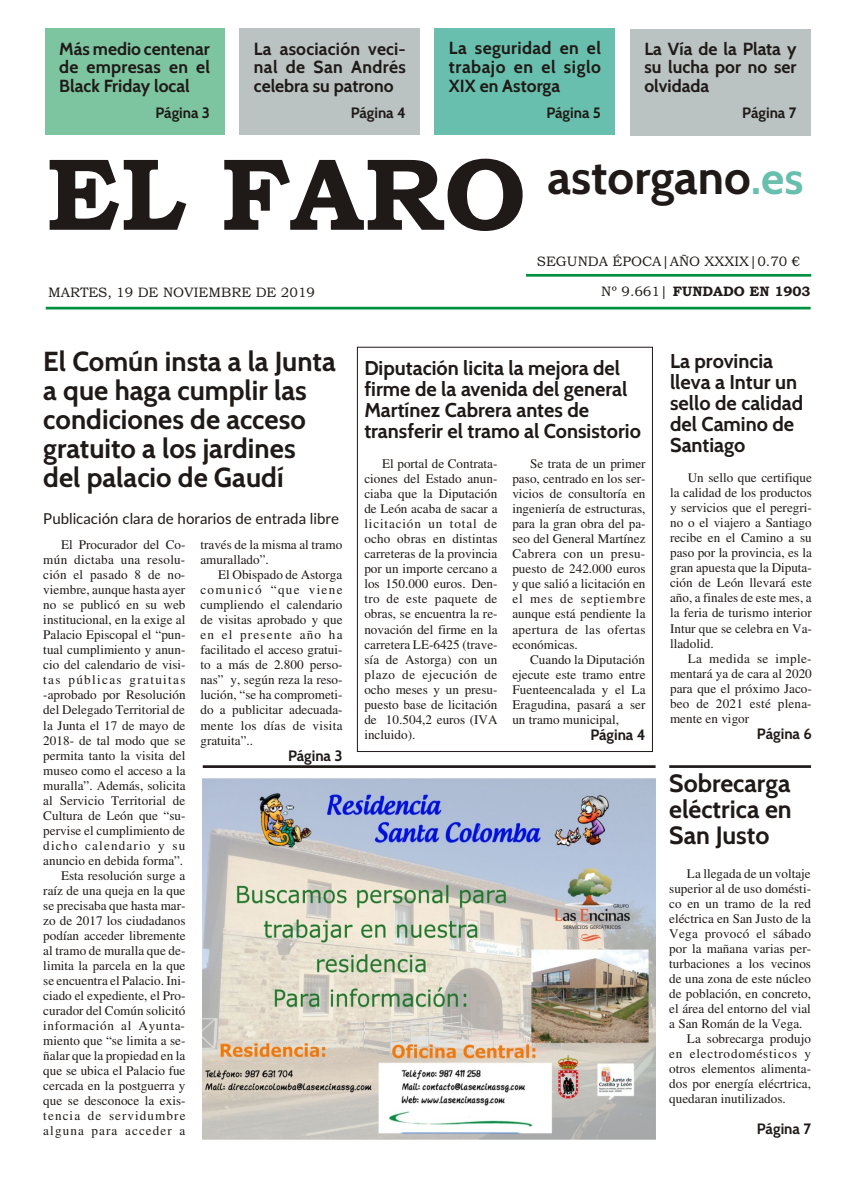
<style>
.page{position:relative;width:855px;height:1181px;background:#fff}
.page>*{position:absolute;margin:0;border:0;box-sizing:border-box;transform-origin:0 0}
.t1{font:102.5px "Bookman Old Style";color:#1f1a17}
.t2{font:700 47.5px "Cabin";color:#1f1a17}
.t3{font:700 27.5px/29px "Cabin";color:#1f1a17}
.t4{font:700 25px/26.4px "Cabin";color:#1f1a17;text-align:justify}
.t5{font:700 20px/21px "Cabin";color:#1f1a17}
.t6{font:700 17.5px/18.8px "Cabin";color:#1f1a17;text-align:justify}
.t7{font:700 15px "Cabin";letter-spacing:-.005em;color:#1f1a17}
.t8{font:15px "Lato";color:#1f1a17}
.t9{font:13.75px "Bookman Old Style";color:#1f1a17}
.t10{font:13.12px/15px "Times";letter-spacing:.005em;color:#1f1a17;text-align:justify}
.t11{font:13.12px "Times";letter-spacing:.06em;color:#1f1a17}
.t12{font:13.12px "Times";letter-spacing:.025em;color:#1f1a17}
.s1{font-size:45px;color:#69bfad}
</style>
<div class="page">
<hr style="left:46px;top:307px;width:764px;height:2px;background:#009140">
<div style="left:239px;top:29px;width:181px;height:106px;background:#bac2c2"></div>
<div style="left:630px;top:29px;width:180px;height:107px;background:#bac2c2"></div>
<div style="left:434px;top:28px;width:180px;height:107px;background:#69bfad"></div>
<hr style="left:525px;top:274px;width:285px;height:3px;background:#009140">
<div style="left:45px;top:29px;width:179px;height:106px;background:#7dc4a1"></div>
<img style="left:203px;top:778px;width:452px;height:361px">
<hr style="left:203px;top:765px;width:452px;height:3px;background:#1f1a17">
<hr style="left:669px;top:765px;width:141px;height:3px;background:#1f1a17">
<h3 class="t6" style="left:59px;top:39px;width:152px">Más me dio centenar de em pre sas en el Black Fri day local</h3>
<p class="t7" style="left:155px;top:104px;width:56px">Pá gi na 3</p>
<h3 class="t6" style="left:254px;top:39px;width:153px">La aso cia ción ve ci - nal de San Andrés ce le bra su patrono</h3>
<p class="t7" style="left:350px;top:104px;width:57px">Pá gi na 4</p>
<h3 class="t6" style="left:448px;top:38px;width:153px">La se gu ri dad en el tra ba jo en el si glo XIX en Astorga</h3>
<p class="t7" style="left:546px;top:103px;width:56px">Pá gi na 5</p>
<h3 class="t6" style="left:644px;top:39px;width:153px">La Vía de la Plata y su lu cha por no ser olvidada</h3>
<p class="t7" style="left:742px;top:104px;width:56px">Pá gi na 7</p>
<h1 class="t1" style="left:46px;top:156px;width:481px">EL FARO</h1>
<h2 class="t2" style="left:547px;top:148px;width:257px">as torgano<span class="s1">.es</span></h2>
<p class="t9" style="left:536px;top:256px;width:265px">SEGUNDA ÉPOCA|AÑO XXXIX|0.70 €</p>
<p class="t9" style="left:48px;top:287px;width:268px">MARTES, 19 DE NOVIEMBRE DE 2019</p>
<p class="t9" style="left:601px;top:286px;width:211px">Nº 9.661| FUNDADO EN 1903</p>
<h3 class="t3" style="left:43px;top:347px;width:294px">El Común insta a la Junta a que haga cumplir las condiciones de acceso gratuito a los jardines del palacio de Gaudí</h3>
<p class="t8" style="left:43px;top:511px;width:297px">Publicación clara de horarios de entrada libre</p>
<p class="t10" style="left:43px;top:539px;width:144px;text-align:right">El Pro cu ra dor del Co - mún dic ta ba una re so lu - ción el pa sa do 8 de no - viem bre, aun que has ta ayer no se pu bli có en su web ins ti tu cio nal, en la exi ge al<br>Pa la cio Epis co pal el “pun - tual cum pli mien to y anun - cio del ca len da rio de vi si - tas pú bli cas gra tui tas -apro ba do por Re so lu ción del De le ga do Te rri to rial de la Jun ta el 17 de mayo de<br>2018- de tal modo que se per mi ta tan to la vi si ta del mu seo como el ac ce so a la mu ra lla”. Ade más, so li ci ta al Ser vi cio Te rri to rial de<br>Cul tu ra de León que “su - per vi se el cumplimiento de dicho calendario y su anuncio en debida forma”.<br>Esta re so lu ción sur ge a raíz de una que ja en la que se pre ci sa ba que has ta mar - zo de 2017 los ciu da da nos po dían ac ce der li bre men te al tra mo de mu ra lla que de - li mi ta la par ce la en la que se en cuen tra el Pa la cio. Ini - cia do el ex pe dien te, el Pro - cu ra dor del Co mún so li ci tó in for ma ción al Ayun ta - mien to que “se li mi ta a se - ña lar que la pro pie dad en la que se ubi ca el Pa la cio fue cer ca da en la post gue rra y que se des co no ce la exis - ten cia de ser vi dum bre alguna para acceder a</p>
<p class="t10" style="left:200px;top:539px;width:143px">través de la misma al tramo amurallado”.</p>
<p class="t10" style="left:200px;top:569px;width:144px;text-indent:18px">El Obispado de Astorga comunicó “que viene cumpliendo el calendario de visitas aprobado y que en el presente año ha facilitado el acceso gra tui - to a más de 2.800 per so - nas” y, según reza la re so - lu ción, “se ha com pro me ti - do a publicitar ade cua da&shy;men te los días de visita gratuita”..</p>
<p class="t7" style="left:288px;top:746px;width:56px">Pá gi na 3</p>
<h3 class="t5" style="left:364px;top:357px;width:278px">Diputación licita la mejora del firme de la avenida del general<br>Martínez Cabrera antes de transferir el tramo al Consistorio</h3>
<p class="t10" style="left:364px;top:458px;width:135px;text-indent:18px">El por tal de Con tra ta - cio nes del Esta do anun - cia ba que la Di pu ta ción de León aca ba de sa car a li ci ta ción un to tal de ocho obras en dis tin tas ca rre te ras de la pro vin cia por un im por te cer ca no a los 150.000 eu ros. Den - tro de este pa que te de obras, se en cuen tra la re - no va ción del firme en la ca rre te ra LE-6425 (tra ve - sía de Astor ga) con un pla zo de eje cu ción de ocho me ses y un pre su - pues to base de licitación de 10.504,2 euros (IVA incluido).</p>
<p class="t10" style="left:512px;top:458px;width:135px;text-indent:18px">Se tra ta de un pri mer paso, cen tra do en los ser - vi cios de con sul to ría en in ge nie ría de es truc tu ras, para la gran obra del pa&shy;seo del Ge ne ral Mar tí nez Ca bre ra con un pre su - pues to de 242.000 eu ros y que sa lió a li ci ta ción en el mes de sep tiem bre aun que está pen dien te la aper tu ra de las ofertas económicas.</p>
<p class="t10" style="left:512px;top:653px;width:135px;text-indent:18px">Cuan do la Di pu ta ción eje cu te este tra mo en tre Fuen teen ca la da y el La Era gu di na, pa sa rá a ser un tra mo mu ni ci pal,</p>
<p class="t7" style="left:590px;top:725px;width:57px">Pá gi na 4</p>
<h3 class="t5" style="left:669px;top:350px;width:134px">La provincia lleva a Intur un sello de calidad del Camino de<br>Santiago</h3>
<p class="t10" style="left:669px;top:472px;width:143px;text-indent:18px">Un se llo que cer ti fi que la ca li dad de los pro duc tos y ser vi cios que el pere gri - no o el via je ro a San tia go re ci be en el Ca mi no a su paso por la pro vin cia, es la gran apuesta que la Di pu ta - ción de León lle va rá este año, a fi na les de este mes, a la fe ria de tu ris mo in te rior Intur que se ce le bra en Va - lla do lid.</p>
<p class="t10" style="left:669px;top:652px;width:143px;text-indent:18px">La me di da se im ple - men ta rá ya de cara al 2020 para que el pró xi mo Ja co - beo de 2021 esté ple na - men te en vigor</p>
<p class="t7" style="left:756px;top:724px;width:56px">Pá gi na 6</p>
<h3 class="t4" style="left:669px;top:769px;width:124px">So bre car ga eléc trica en San Jus to</h3>
<p class="t10" style="left:686px;top:867px;width:125px">La lle ga da de un vol ta je</p>
<p class="t10" style="left:669px;top:882px;width:143px">su pe rior al de uso do més ti -</p>
<p class="t10" style="left:669px;top:897px;width:143px">co en un tra mo de la red</p>
<p class="t10" style="left:669px;top:912px;width:143px">eléc tri ca en San Jus to de la</p>
<p class="t12" style="left:669px;top:928px;width:143px">Vega pro vo có el sá ba do</p>
<p class="t10" style="left:669px;top:942px;width:143px">por la ma ña na va rias per -</p>
<p class="t10" style="left:669px;top:957px;width:143px">tur ba cio nes a los ve ci nos</p>
<p class="t10" style="left:669px;top:972px;width:143px">de una zona de este nú cleo</p>
<p class="t10" style="left:669px;top:987px;width:143px">de po bla ción, en con cre to,</p>
<p class="t10" style="left:669px;top:1002px;width:143px">el área del en tor no del vial</p>
<p class="t10" style="left:669px;top:1017px;width:135px">a San Ro mán de la Vega.</p>
<p class="t10" style="left:686px;top:1032px;width:125px">La so bre car ga pro du jo</p>
<p class="t11" style="left:669px;top:1048px;width:143px">en elec tro do més ti cos y</p>
<p class="t10" style="left:669px;top:1062px;width:143px">otros ele men tos ali men ta -</p>
<p class="t10" style="left:669px;top:1077px;width:143px">dos por ener gía elécr tri ca,</p>
<p class="t10" style="left:669px;top:1092px;width:118px">que da ran inu ti li za dos.</p>
<p class="t7" style="left:756px;top:1119px;width:56px">Pá gi na 7</p>
</div>
